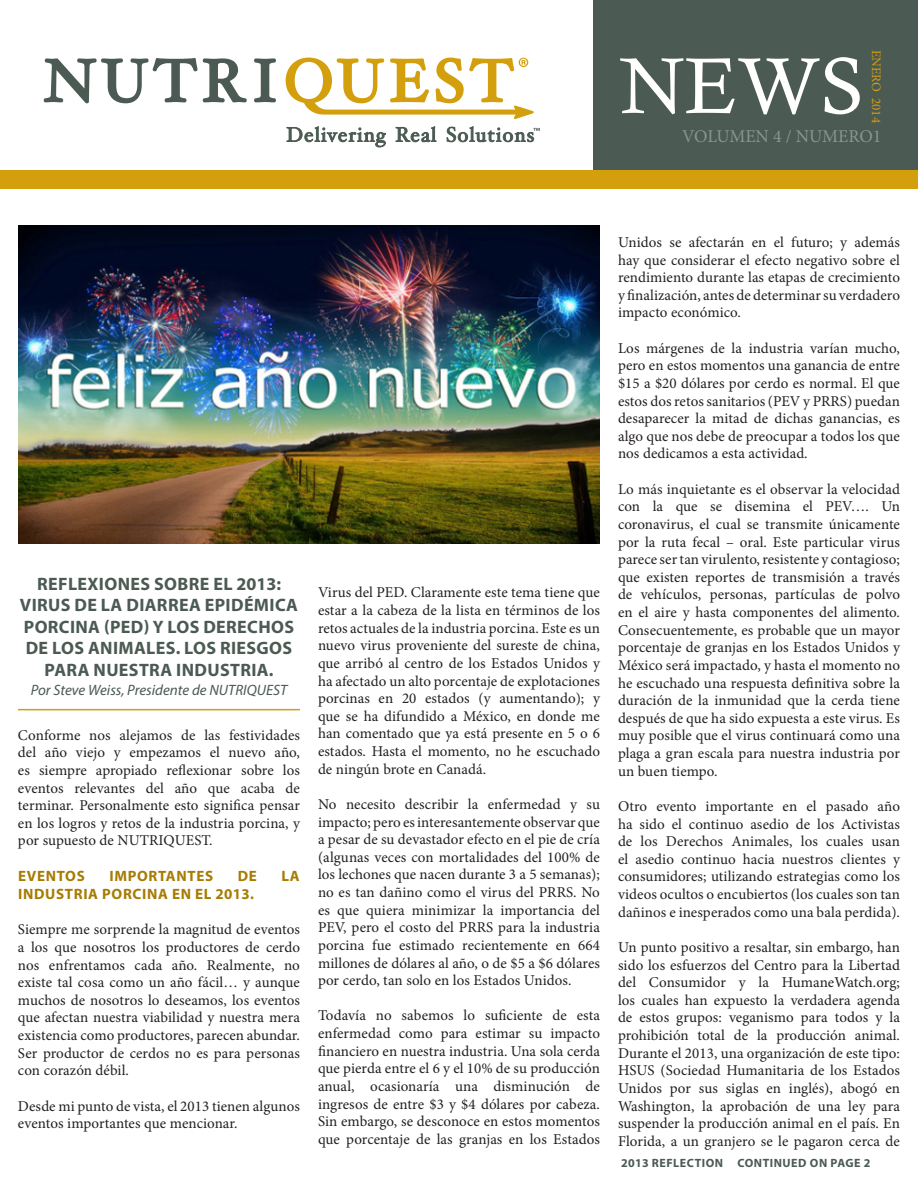
<style>
.page{position:relative;width:918px;height:1188px;background:#fff}
.page>*{position:absolute;margin:0;border:0;box-sizing:border-box;transform-origin:0 0}
.t1{font:79.35px "Calisto";color:#fff}
.Headings{font:700 18px/21.6px "Myriad Pro";letter-spacing:.02em;color:#4b5a52;text-align:center}
.t2{font:18px "Minion Pro";letter-spacing:-.005em;color:#89968f}
.Justified{font:15px/17.5px "Minion Pro";letter-spacing:.005em;color:#231f20;text-align:justify}
.Justified-2{font:700 15px "Myriad Pro";letter-spacing:.045em;color:#a67c03}
.byline{font:italic 15px "Myriad Pro";color:#4b5a52}
.t3{font:13.05px "Minion Pro";color:#d49f0c}
.t4{font:700 12px "Myriad Pro";letter-spacing:.045em;color:#4b5a52}
</style>
<div class="page">
<svg style="left:44px;top:58px;width:203px;height:45px"></svg>
<svg style="left:254px;top:58px;width:22px;height:44px"></svg>
<svg style="left:287px;top:126px;width:99px;height:21px"></svg>
<svg style="left:396px;top:126px;width:40px;height:16px"></svg>
<svg style="left:286px;top:58px;width:248px;height:61px"></svg>
<svg style="left:447px;top:126px;width:93px;height:16px"></svg>
<div style="left:593px;top:0;width:325px;height:189px;background:#4b5a52"></div>
<div style="left:0;top:170px;width:918px;height:19px;background:#d49f0c"></div>
<hr style="left:18px;top:709px;width:282px;height:1px;background:#d49f0c">
<img style="left:18px;top:226px;width:582px;height:318px">
<h1 class="t1" style="left:620px;top:40px;width:245px">NEWS</h1>
<p class="t3" style="left:885px;top:50px;width:75px;rotate:90deg">ENERO 2014</p>
<p class="t2" style="left:682px;top:124px;width:201px">VOLUMEN 4 / NUMERO1</p>
<p class="Headings" style="left:20px;top:572px;width:280px">REFLEXIONES SOBRE EL 2013:<br>VIRUS DE LA DIARREA EPIDÉMICA<br>PORCINA (PED) Y LOS DERECHOS<br>DE LOS ANIMALES. LOS RIESGOS<br>PARA NUESTRA INDUSTRIA.</p>
<p class="byline" style="left:31px;top:681px;width:258px">Por Steve Weiss, Presidente de NUTRIQUEST</p>
<p class="Justified" style="left:18px;top:726px;width:284px">Conforme nos alejamos de las festividades del año viejo y empezamos el nuevo año, es siempre apropiado reflexionar sobre los eventos relevantes del año que acaba de terminar. Personalmente esto significa pensar en los logros y retos de la industria porcina, y por supuesto de NUTRIQUEST.</p>
<p class="Justified-2" style="left:18px;top:866px;width:68px">EVENTOS</p>
<p class="Justified-2" style="left:109px;top:866px;width:105px">IMPORTANTES</p>
<p class="Justified-2" style="left:238px;top:866px;width:21px">DE</p>
<p class="Justified-2" style="left:282px;top:866px;width:20px">LA</p>
<p class="Justified-2" style="left:18px;top:884px;width:238px">INDUSTRIA PORCINA EN EL 2013.</p>
<p class="Justified" style="left:18px;top:921px;width:284px">Siempre me sorprende la magnitud de eventos a los que nosotros los productores de cerdo nos enfrentamos cada año. Realmente, no existe tal cosa como un año fácil… y aunque muchos de nosotros lo deseamos, los eventos que afectan nuestra viabilidad y nuestra mera existencia como productores, parecen abundar.<br>Ser productor de cerdos no es para personas con corazón débil.</p>
<p class="Justified" style="left:18px;top:1097px;width:284px">Desde mi punto de vista, el 2013 tienen algunos eventos importantes que mencionar.</p>
<p class="Justified" style="left:318px;top:584px;width:284px">Virus del PED. Claramente este tema tiene que estar a la cabeza de la lista en términos de los retos actuales de la industria porcina. Este es un nuevo virus proveniente del sureste de china, que arribó al centro de los Estados Unidos y ha afectado un alto porcentaje de explotaciones porcinas en 20 estados (y aumentando); y que se ha difundido a México, en donde me han comentado que ya está presente en 5 o 6 estados. Hasta el momento, no he escuchado de ningún brote en Canadá.</p>
<p class="Justified" style="left:318px;top:795px;width:284px">No necesito describir la enfermedad y su impacto; pero es interesantemente observar que a pesar de su devastador efecto en el pie de cría (algunas veces con mortalidades del 100% de los lechones que nacen durante 3 a 5 semanas); no es tan dañino como el virus del PRRS. No es que quiera minimizar la importancia del PEV, pero el costo del PRRS para la industria porcina fue estimado recientemente en 664 millones de dólares al año, o de $5 a $6 dólares por cerdo, tan solo en los Estados Unidos.</p>
<p class="Justified" style="left:318px;top:1007px;width:284px">Todavía no sabemos lo suficiente de esta enfermedad como para estimar su impacto financiero en nuestra industria. Una sola cerda que pierda entre el 6 y el 10% de su producción anual, ocasionaría una disminución de ingresos de entre $3 y $4 dólares por cabeza.<br>Sin embargo, se desconoce en estos momentos que porcentaje de las granjas en los Estados</p>
<p class="Justified" style="left:618px;top:233px;width:284px">Unidos se afectarán en el futuro; y además hay que considerar el efecto negativo sobre el rendimiento durante las etapas de crecimiento y finalización, antes de determinar su verdadero impacto económico.</p>
<p class="Justified" style="left:618px;top:339px;width:284px">Los márgenes de la industria varían mucho, pero en estos momentos una ganancia de entre $15 a $20 dólares por cerdo es normal. El que estos dos retos sanitarios (PEV y PRRS) puedan desaparecer la mitad de dichas ganancias, es algo que nos debe de preocupar a todos los que nos dedicamos a esta actividad.</p>
<p class="Justified" style="left:618px;top:480px;width:284px">Lo más inquietante es el observar la velocidad con la que se disemina el PEV…. Un coronavirus, el cual se transmite únicamente por la ruta fecal – oral. Este particular virus parece ser tan virulento, resistente y contagioso; que existen reportes de transmisión a través de vehículos, personas, partículas de polvo en el aire y hasta componentes del alimento.<br>Consecuentemente, es probable que un mayor porcentaje de granjas en los Estados Unidos y México será impactado, y hasta el momento no he escuchado una respuesta definitiva sobre la duración de la inmunidad que la cerda tiene después de que ha sido expuesta a este virus. Es muy posible que el virus continuará como una plaga a gran escala para nuestra industria por un buen tiempo.</p>
<p class="Justified" style="left:618px;top:797px;width:284px">Otro evento importante en el pasado año ha sido el continuo asedio de los Activistas de los Derechos Animales, los cuales usan el asedio continuo hacia nuestros clientes y consumidores; utilizando estrategias como los videos ocultos o encubiertos (los cuales son tan dañinos e inesperados como una bala perdida).</p>
<p class="Justified" style="left:618px;top:938px;width:284px">Un punto positivo a resaltar, sin embargo, han sido los esfuerzos del Centro para la Libertad del Consumidor y la HumaneWatch.org; los cuales han expuesto la verdadera agenda de estos grupos: veganismo para todos y la prohibición total de la producción animal.<br>Durante el 2013, una organización de este tipo:<br>HSUS (Sociedad Humanitaria de los Estados Unidos por sus siglas en inglés), abogó en Washington, la aprobación de una ley para suspender la producción animal en el país. En Florida, a un granjero se le pagaron cerca de</p>
<p class="t4" style="left:621px;top:1155px;width:251px">2013 REFLECTION CONTINUED ON PAGE 2</p>
</div>
